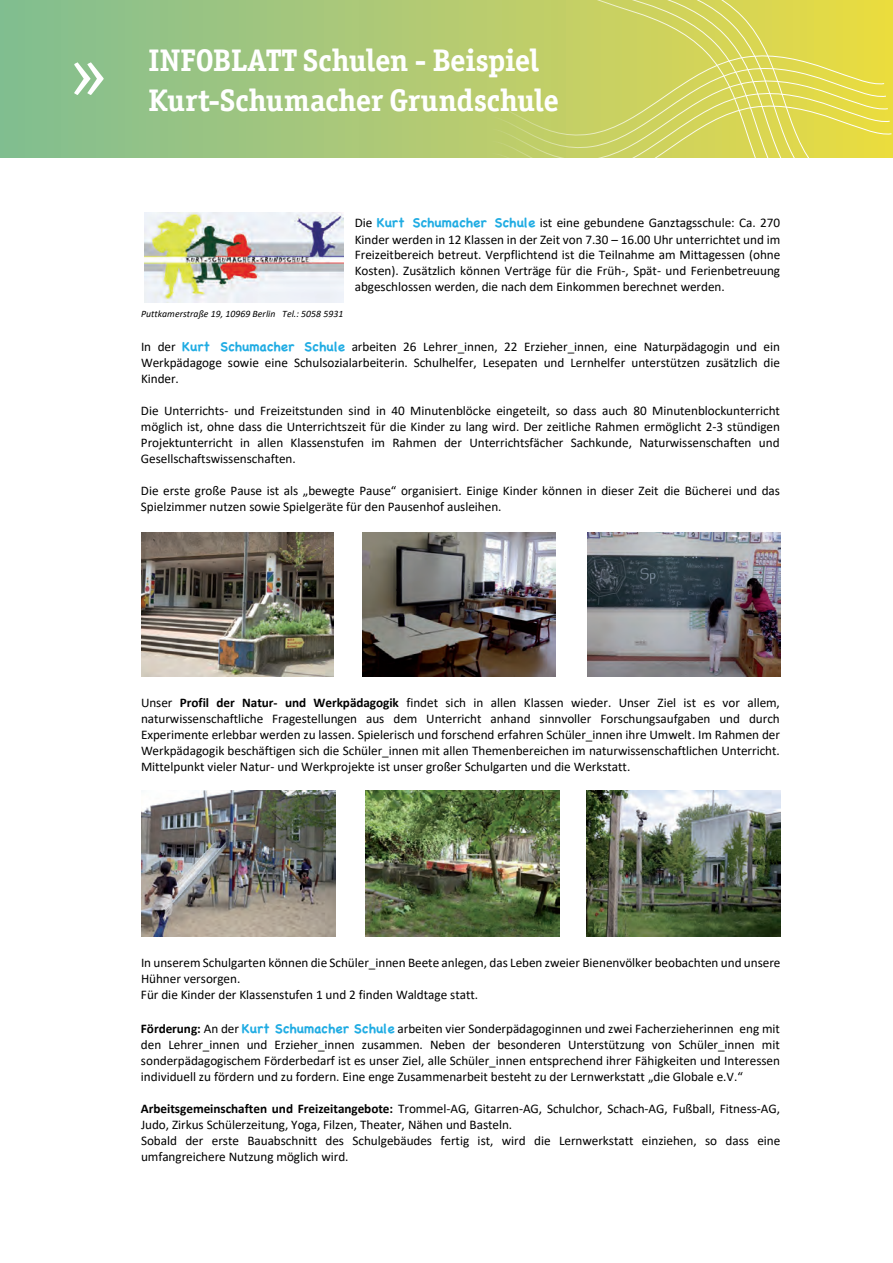
<style>
.page{position:relative;width:893px;height:1263px;background:#fff}
.page>*{position:absolute;margin:0;border:0;box-sizing:border-box;transform-origin:0 0}
.t1{font:700 31.5px/40.5px "Officina Serif";letter-spacing:-.005em;color:#fff}
.t2{font:13.2px/16px "Calibri";letter-spacing:-.005em;color:#000;text-align:justify}
.t3{font:italic 9.75px "Calibri";letter-spacing:.005em;color:#000}
.s1{font-family:"Chalkboard SE";font-weight:700;color:#20ace3}
.s2{font-weight:700}
</style>
<div class="page">
<svg style="left:0;top:0;width:578px;height:157px;background:#9fc57e"></svg>
<svg style="left:60px;top:51px;width:44px;height:44px"></svg>
<div style="left:491px;top:47px;width:87px;height:111px;background:#c0ce68"></div>
<svg style="left:578px;top:0;width:315px;height:158px;background:#d9d75a"></svg>
<img style="left:141px;top:532px;width:193px;height:145px">
<img style="left:363px;top:532px;width:193px;height:145px">
<img style="left:587px;top:532px;width:193px;height:145px">
<img style="left:141px;top:790px;width:195px;height:146px">
<img style="left:365px;top:791px;width:194px;height:145px">
<img style="left:586px;top:791px;width:194px;height:145px">
<img style="left:145px;top:212px;width:198px;height:90px">
<h1 class="t1" style="left:149px;top:39px;width:412px">INFOBLATT Schulen - Beispiel<br>Kurt-Schumacher Grundschule</h1>
<p class="t2" style="left:355px;top:214px;width:427px">Die <span class="s1">Kurt Schumacher Schule</span> ist eine gebundene Ganztagsschule: Ca. 270<br>Kinder werden in 12 Klassen in der Zeit von 7.30 – 16.00 Uhr unterrichtet und im Freizeitbereich betreut. Verpflichtend ist die Teilnahme am Mittagessen (ohne Kosten). Zusätzlich können Verträge für die Früh-, Spät- und Ferienbetreuung abgeschlossen werden, die nach dem Einkommen berechnet werden.</p>
<p class="t3" style="left:141px;top:307px;width:204px">Puttkamerstraße 19, 10969 Berlin Tel.: 5058 5931</p>
<p class="t2" style="left:141px;top:338px;width:641px">In der <span class="s1">Kurt Schumacher Schule</span> arbeiten 26 Lehrer_innen, 22 Erzieher_innen, eine Naturpädagogin und ein Werkpädagoge sowie eine Schulsozialarbeiterin. Schulhelfer, Lesepaten und Lernhelfer unterstützen zusätzlich die Kinder.</p>
<p class="t2" style="left:141px;top:402px;width:641px">Die Unterrichts- und Freizeitstunden sind in 40 Minutenblöcke eingeteilt, so dass auch 80 Minutenblockunterricht möglich ist, ohne dass die Unterrichtszeit für die Kinder zu lang wird. Der zeitliche Rahmen ermöglicht 2-3 stündigen Projektunterricht in allen Klassenstufen im Rahmen der Unterrichtsfächer Sachkunde, Naturwissenschaften und Gesellschaftswissenschaften.</p>
<p class="t2" style="left:141px;top:482px;width:640px">Die erste große Pause ist als „bewegte Pause“ organisiert. Einige Kinder können in dieser Zeit die Bücherei und das<br>Spielzimmer nutzen sowie Spielgeräte für den Pausenhof ausleihen.</p>
<p class="t2" style="left:141px;top:694px;width:641px">Unser <span class="s2">Profil der Natur- und Werkpädagogik</span> findet sich in allen Klassen wieder. Unser Ziel ist es vor allem, naturwissenschaftliche Fragestellungen aus dem Unterricht anhand sinnvoller Forschungsaufgaben und durch Experimente erlebbar werden zu lassen. Spielerisch und forschend erfahren Schüler_innen ihre Umwelt. Im Rahmen der Werkpädagogik beschäftigen sich die Schüler_innen mit allen Themenbereichen im naturwissenschaftlichen Unterricht.<br>Mittelpunkt vieler Natur- und Werkprojekte ist unser großer Schulgarten und die Werkstatt.</p>
<p class="t2" style="left:141px;top:954px;width:641px;text-align:left">In unserem Schulgarten können die Schüler_innen Beete anlegen, das Leben zweier Bienenvölker beobachten und unsere<br>Hühner versorgen.<br>Für die Kinder der Klassenstufen 1 und 2 finden Waldtage statt.</p>
<p class="t2" style="left:141px;top:1020px;width:641px"><span class="s2">Förderung:</span> An der <span class="s1">Kurt Schumacher Schule</span> arbeiten vier Sonderpädagoginnen und zwei Facherzieherinnen eng mit den Lehrer_innen und Erzieher_innen zusammen. Neben der besonderen Unterstützung von Schüler_innen mit sonderpädagogischem Förderbedarf ist es unser Ziel, alle Schüler_innen entsprechend ihrer Fähigkeiten und Interessen individuell zu fördern und zu fordern. Eine enge Zusammenarbeit besteht zu der Lernwerkstatt „die Globale e.V.“</p>
<p class="t2" style="left:141px;top:1100px;width:641px;text-align:left"><span class="s2">Arbeitsgemeinschaften und Freizeitangebote:</span> Trommel-AG, Gitarren-AG, Schulchor, Schach-AG, Fußball, Fitness-AG, Judo, Zirkus Schülerzeitung, Yoga, Filzen, Theater, Nähen und Basteln.<br>Sobald der erste Bauabschnitt des Schulgebäudes fertig ist, wird die Lernwerkstatt einziehen, so dass eine umfangreichere Nutzung möglich wird.</p>
</div>
